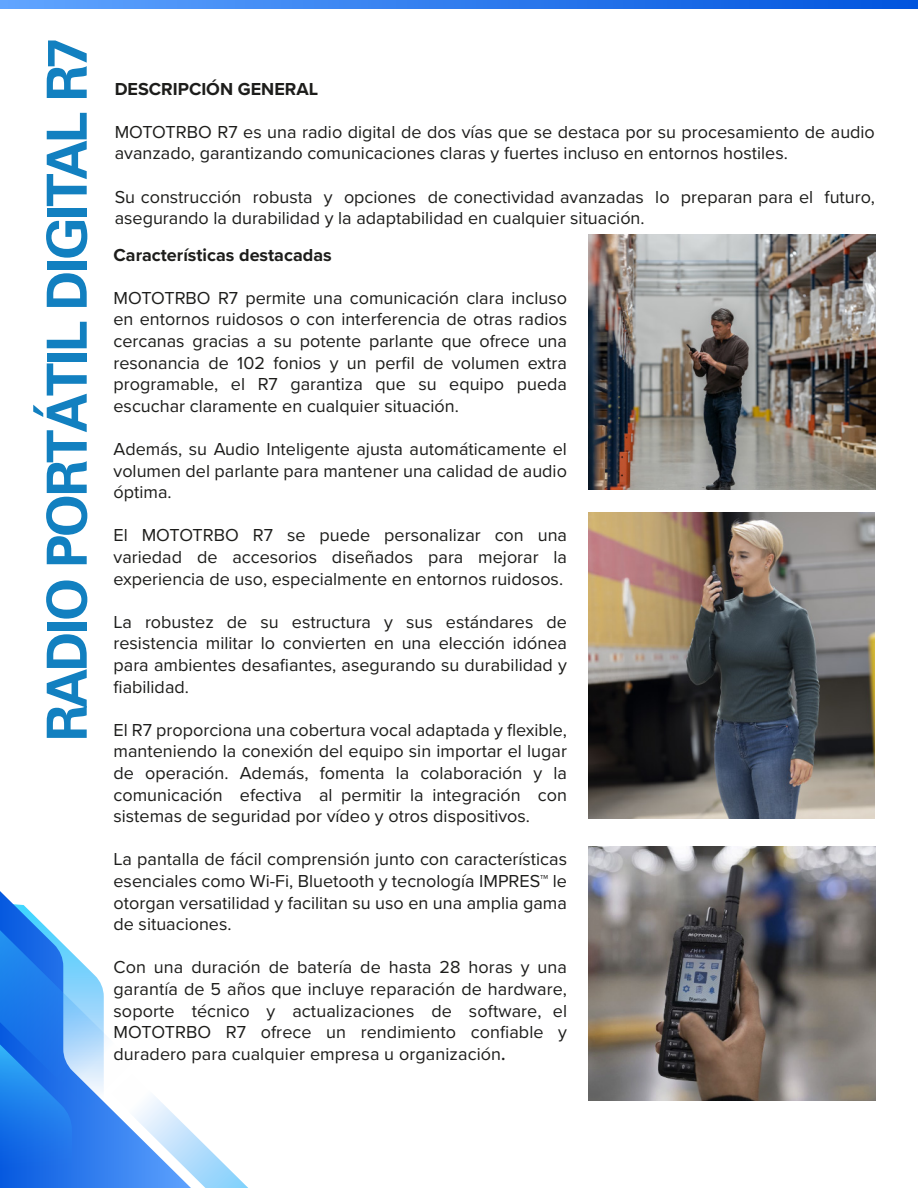
<style>
.page{position:relative;width:918px;height:1188px;background:#fff}
.page>*{position:absolute;margin:0;border:0;box-sizing:border-box;transform-origin:0 0}
.t1{font:55.5px "Zurich Bold BT";letter-spacing:-.05em;color:#1280c0}
.t2{font:18px/21.6px "Proxima Nova";color:#1d1d1b;text-align:justify}
.t3{font:700 18px "Proxima Nova";color:#1d1d1b}
.s1{font-weight:600}
</style>
<div class="page">
<svg style="left:0;top:903px;width:248px;height:285px"></svg>
<svg style="left:0;top:0;width:918px;height:9px"></svg>
<img style="left:588px;top:235px;width:287px;height:255px">
<img style="left:589px;top:513px;width:286px;height:305px">
<img style="left:588px;top:846px;width:287px;height:255px">
<h1 class="t1" style="left:33px;top:742px;width:706px;rotate:-90deg">RADIO PORTÁTIL DIGITAL R7</h1>
<p class="t3" style="left:115px;top:75px;width:205px">DESCRIPCIÓN GENERAL</p>
<p class="t2" style="left:115px;top:120px;width:762px">MOTOTRBO R7 es una radio digital de dos vías que se destaca por su procesamiento de audio avanzado, garantizando comunicaciones claras y fuertes incluso en entornos hostiles.</p>
<p class="t2" style="left:115px;top:185px;width:762px">Su construcción robusta y opciones de conectividad avanzadas lo preparan para el futuro, asegurando la durabilidad y la adaptabilidad en cualquier situación.</p>
<p class="t3" style="left:114px;top:241px;width:220px">Características destacadas</p>
<p class="t2" style="left:114px;top:286px;width:455px">MOTOTRBO R7 permite una comunicación clara incluso en entornos ruidosos o con interferencia de otras radios cercanas gracias a su potente parlante que ofrece una resonancia de 102 fonios y un perfil de volumen extra programable, el R7 garantiza que su equipo pueda escuchar claramente en cualquier situación.</p>
<p class="t2" style="left:114px;top:437px;width:455px">Además, su Audio Inteligente ajusta automáticamente el volumen del parlante para mantener una calidad de audio óptima.</p>
<p class="t2" style="left:114px;top:524px;width:455px">El MOTOTRBO R7 se puede personalizar con una variedad de accesorios diseñados para mejorar la experiencia de uso, especialmente en entornos ruidosos.</p>
<p class="t2" style="left:114px;top:610px;width:455px">La robustez de su estructura y sus estándares de resistencia militar lo convierten en una elección idónea para ambientes desafiantes, asegurando su durabilidad y fiabilidad.</p>
<p class="t2" style="left:114px;top:718px;width:455px">El R7 proporciona una cobertura vocal adaptada y flexible, manteniendo la conexión del equipo sin importar el lugar de operación. Además, fomenta la colaboración y la comunicación efectiva al permitir la integración con sistemas de seguridad por vídeo y otros dispositivos.</p>
<p class="t2" style="left:114px;top:848px;width:455px">La pantalla de fácil comprensión junto con características esenciales como Wi-Fi, Bluetooth y tecnología IMPRES™ le otorgan versatilidad y facilitan su uso en una amplia gama de situaciones.</p>
<p class="t2" style="left:114px;top:956px;width:455px">Con una duración de batería de hasta 28 horas y una garantía de 5 años que incluye reparación de hardware, soporte técnico y actualizaciones de software, el MOTOTRBO R7 ofrece un rendimiento confiable y duradero para cualquier empresa u organización<span class="s1">.</span></p>
</div>
